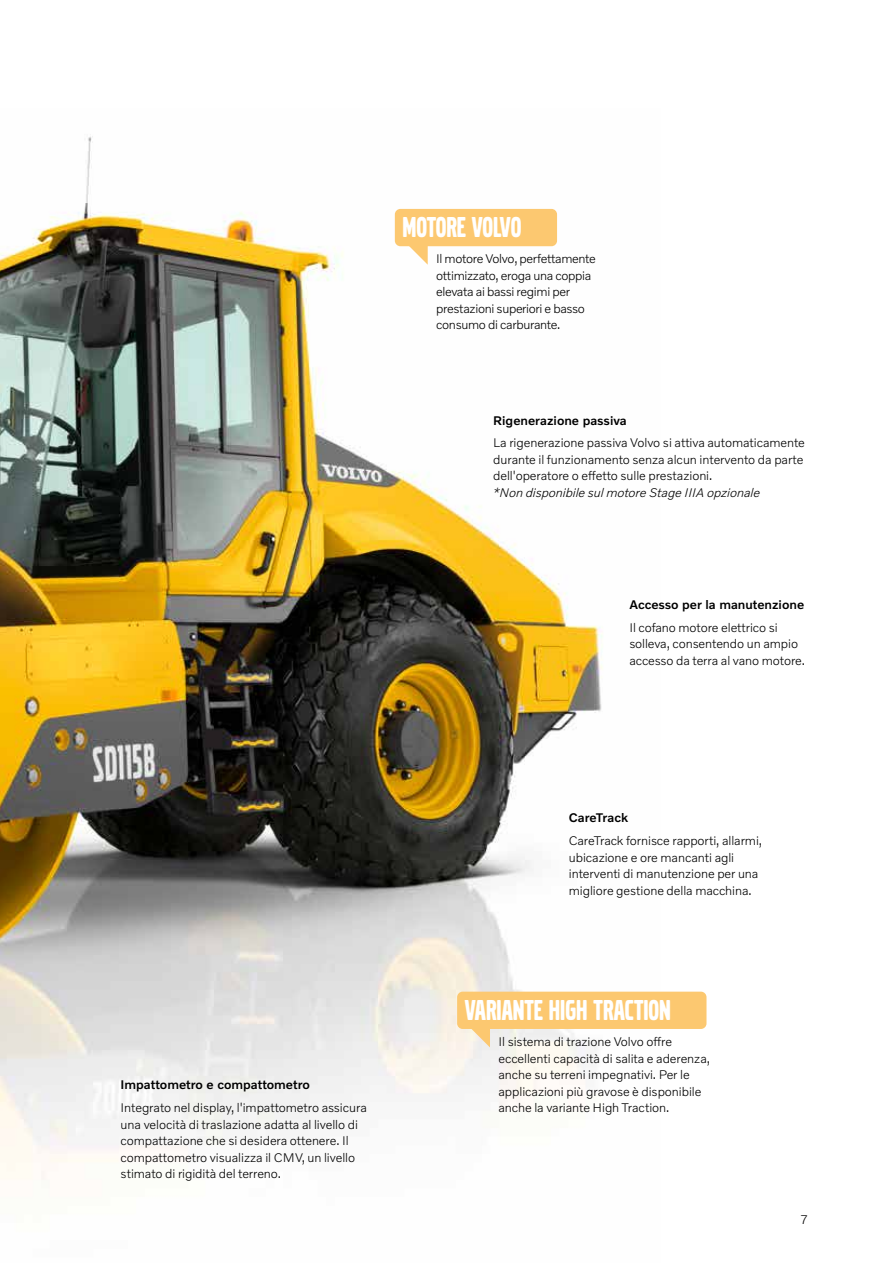
<style>
.page{position:relative;width:893px;height:1263px;background:#fff}
.page>*{position:absolute;margin:0;border:0;box-sizing:border-box;transform-origin:0 0}
.t1{font:30px "Volvo Broad Pro";color:#fff}
.t2{font:300 12.75px/16.5px "Volvo Novum";letter-spacing:-.005em;color:#000}
.t3{font:300 12.75px/16.5px "Volvo Novum";letter-spacing:-.025em;color:#000}
.t4{font:500 12.75px "Volvo Novum";color:#000}
.t5{font:italic 300 12.75px "Volvo Novum";letter-spacing:-.005em;color:#000}
</style>
<div class="page">
<img style="left:0;top:136px;width:660px;height:1044px">
<div style="left:395px;top:209px;width:162px;height:37px;background:#fcc870;border-radius:6px"></div>
<svg style="left:408px;top:246px;width:20px;height:19px"></svg>
<div style="left:457px;top:992px;width:249px;height:37px;background:#fcc870;border-radius:6px"></div>
<svg style="left:470px;top:1029px;width:20px;height:18px"></svg>
<h1 class="t1" style="left:402px;top:213px;width:120px">MOTORE VOLVO</h1>
<p class="t3" style="left:436px;top:250px;width:161px">Il motore Volvo, perfettamente ottimizzato, eroga una coppia elevata ai bassi regimi per prestazioni superiori e basso consumo di carburante.</p>
<p class="t4" style="left:493px;top:412px;width:135px">Rigenerazione passiva</p>
<p class="t2" style="left:493px;top:434px;width:313px">La rigenerazione passiva Volvo si attiva automaticamente durante il funzionamento senza alcun intervento da parte dell'operatore o effetto sulle prestazioni.</p>
<p class="t5" style="left:493px;top:484px;width:268px">*Non disponibile sul motore Stage IIIA opzionale</p>
<p class="t4" style="left:629px;top:596px;width:176px">Accesso per la manutenzione</p>
<p class="t2" style="left:629px;top:619px;width:177px">Il cofano motore elettrico si solleva, consentendo un ampio accesso da terra al vano motore.</p>
<p class="t4" style="left:121px;top:1077px;width:191px">Impattometro e compattometro</p>
<p class="t2" style="left:121px;top:1099px;width:248px">Integrato nel display, l'impattometro assicura una velocità di traslazione adatta al livello di compattazione che si desidera ottenere. Il compattometro visualizza il CMV, un livello stimato di rigidità del terreno.</p>
<p class="t4" style="left:569px;top:810px;width:61px">CareTrack</p>
<p class="t2" style="left:569px;top:832px;width:195px">CareTrack fornisce rapporti, allarmi, ubicazione e ore mancanti agli interventi di manutenzione per una migliore gestione della macchina.</p>
<h1 class="t1" style="left:465px;top:996px;width:208px">VARIANTE HIGH TRACTION</h1>
<p class="t2" style="left:498px;top:1033px;width:213px">Il sistema di trazione Volvo offre eccellenti capacità di salita e aderenza, anche su terreni impegnativi. Per le applicazioni più gravose è disponibile anche la variante High Traction.</p>
<p class="t2" style="left:800px;top:1210px;width:9px">7</p>
</div>
